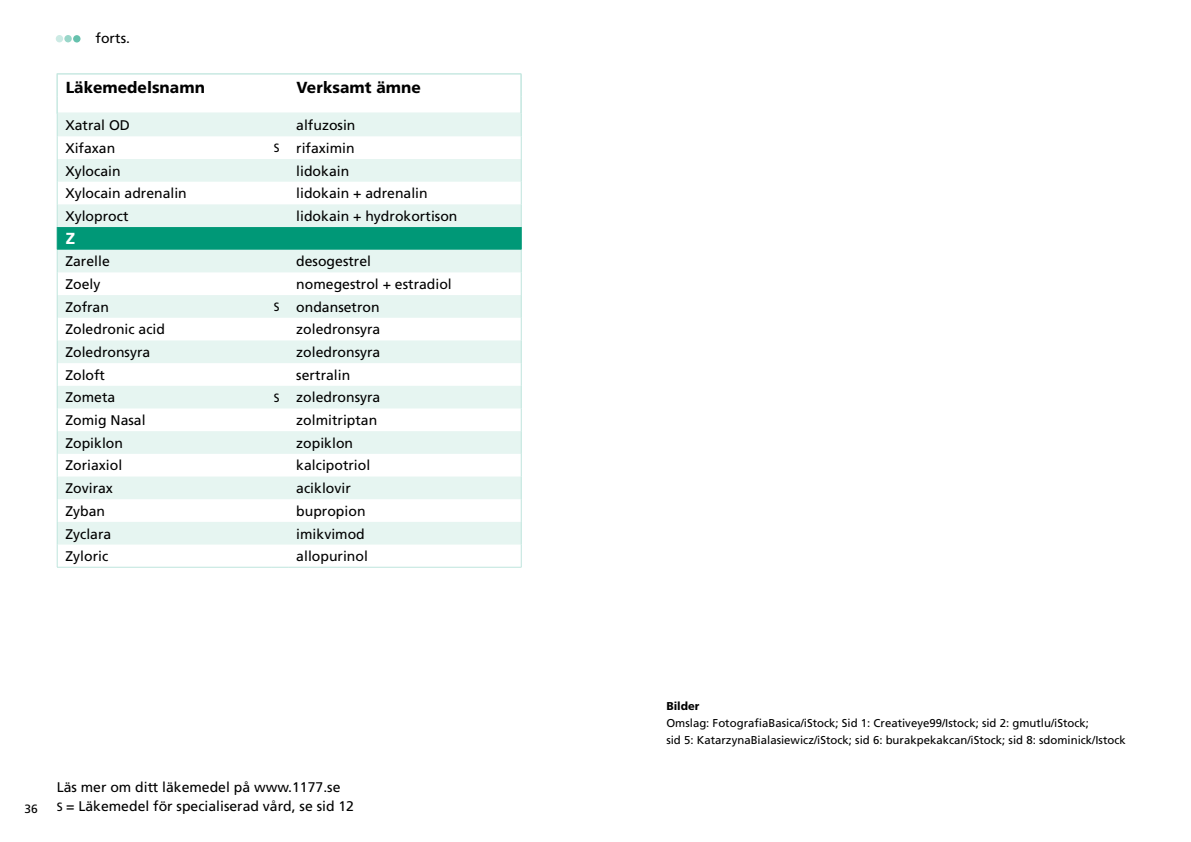
<style>
.page{position:relative;width:1191px;height:842px;background:#fff}
.page>*{position:absolute;margin:0;border:0;box-sizing:border-box;transform-origin:0 0}
.t1{font:16px "Frutiger SLL Heavy";color:#000}
.t2{font:16px "Frutiger SLL Heavy";color:#fff}
.t3{font:14px/19.6px "Frutiger SLL Regular";color:#000}
.t4{font:12px "Frutiger SLL Regular";color:#000}
.t5{font:11.4px/17px "Frutiger SLL Regular";color:#000}
.t6{font:11.4px "Frutiger SLL Heavy";color:#000}
.s1{font-size:12px}
</style>
<div class="page">
<div style="left:56px;top:35px;width:7px;height:7px;background:#cceae4;border-radius:50%"></div>
<div style="left:64px;top:35px;width:8px;height:7px;background:#99d6c9;border-radius:50%"></div>
<div style="left:73px;top:35px;width:7px;height:8px;background:#66c1ad;border-radius:50%"></div>
<div style="left:57px;top:73px;width:464px;height:40px;border:1px solid #d9f0eb"></div>
<svg style="left:57px;top:74px;width:465px;height:494px"></svg>
<p class="t3" style="left:96px;top:28px;width:36px">forts.</p>
<p class="t1" style="left:66px;top:78px;width:141px">Läkemedelsnamn</p>
<p class="t1" style="left:296px;top:78px;width:126px">Verksamt ämne</p>
<p class="t3" style="left:65px;top:115px;width:66px">Xatral OD</p>
<p class="t3" style="left:296px;top:115px;width:61px">alfuzosin</p>
<p class="t3" style="left:65px;top:138px;width:51px">Xifaxan</p>
<p class="t3" style="left:274px;top:138px;width:82px"><span class="s1">S</span> rifaximin</p>
<p class="t3" style="left:65px;top:161px;width:57px">Xylocain</p>
<p class="t3" style="left:296px;top:161px;width:54px">lidokain</p>
<p class="t3" style="left:65px;top:183px;width:123px">Xylocain adrenalin</p>
<p class="t3" style="left:296px;top:183px;width:133px">lidokain + adrenalin</p>
<p class="t3" style="left:65px;top:206px;width:65px">Xyloproct</p>
<p class="t3" style="left:296px;top:206px;width:163px">lidokain + hydrokortison</p>
<p class="t2" style="left:66px;top:229px;width:11px">Z</p>
<p class="t3" style="left:65px;top:251px;width:46px">Zarelle</p>
<p class="t3" style="left:296px;top:251px;width:76px">desogestrel</p>
<p class="t3" style="left:65px;top:274px;width:37px">Zoely</p>
<p class="t3" style="left:296px;top:274px;width:157px">nomegestrol + estradiol</p>
<p class="t3" style="left:65px;top:297px;width:45px">Zofran</p>
<p class="t3" style="left:274px;top:297px;width:107px"><span class="s1">S</span> ondansetron</p>
<p class="t3" style="left:65px;top:320px;width:101px">Zoledronic acid</p>
<p class="t3" style="left:296px;top:320px;width:86px">zoledronsyra</p>
<p class="t3" style="left:65px;top:342px;width:86px">Zoledronsyra</p>
<p class="t3" style="left:296px;top:342px;width:86px">zoledronsyra</p>
<p class="t3" style="left:65px;top:365px;width:41px">Zoloft</p>
<p class="t3" style="left:296px;top:365px;width:55px">sertralin</p>
<p class="t3" style="left:65px;top:388px;width:51px">Zometa</p>
<p class="t3" style="left:274px;top:388px;width:108px"><span class="s1">S</span> zoledronsyra</p>
<p class="t3" style="left:65px;top:410px;width:82px">Zomig Nasal</p>
<p class="t3" style="left:296px;top:410px;width:82px">zolmitriptan</p>
<p class="t3" style="left:65px;top:433px;width:59px">Zopiklon</p>
<p class="t3" style="left:296px;top:433px;width:58px">zopiklon</p>
<p class="t3" style="left:65px;top:456px;width:58px">Zoriaxiol</p>
<p class="t3" style="left:296px;top:456px;width:75px">kalcipotriol</p>
<p class="t3" style="left:65px;top:478px;width:49px">Zovirax</p>
<p class="t3" style="left:296px;top:478px;width:56px">aciklovir</p>
<p class="t3" style="left:65px;top:501px;width:41px">Zyban</p>
<p class="t3" style="left:296px;top:501px;width:71px">bupropion</p>
<p class="t3" style="left:65px;top:524px;width:47px">Zyclara</p>
<p class="t3" style="left:296px;top:524px;width:70px">imikvimod</p>
<p class="t3" style="left:65px;top:546px;width:44px">Zyloric</p>
<p class="t3" style="left:296px;top:546px;width:73px">allopurinol</p>
<p class="t4" style="left:25px;top:802px;width:15px">36</p>
<p class="t3" style="left:57px;top:777px;width:299px">Läs mer om ditt läkemedel på www.1177.se<br><span class="s1">S</span> = Läkemedel för specialiserad vård, se sid 12</p>
<p class="t6" style="left:666px;top:699px;width:35px">Bilder</p>
<p class="t5" style="left:666px;top:715px;width:461px">Omslag: FotografiaBasica/iStock; Sid 1: Creativeye99/Istock; sid 2: gmutlu/iStock;<br>sid 5: KatarzynaBialasiewicz/iStock; sid 6: burakpekakcan/iStock; sid 8: sdominick/Istock</p>
</div>
